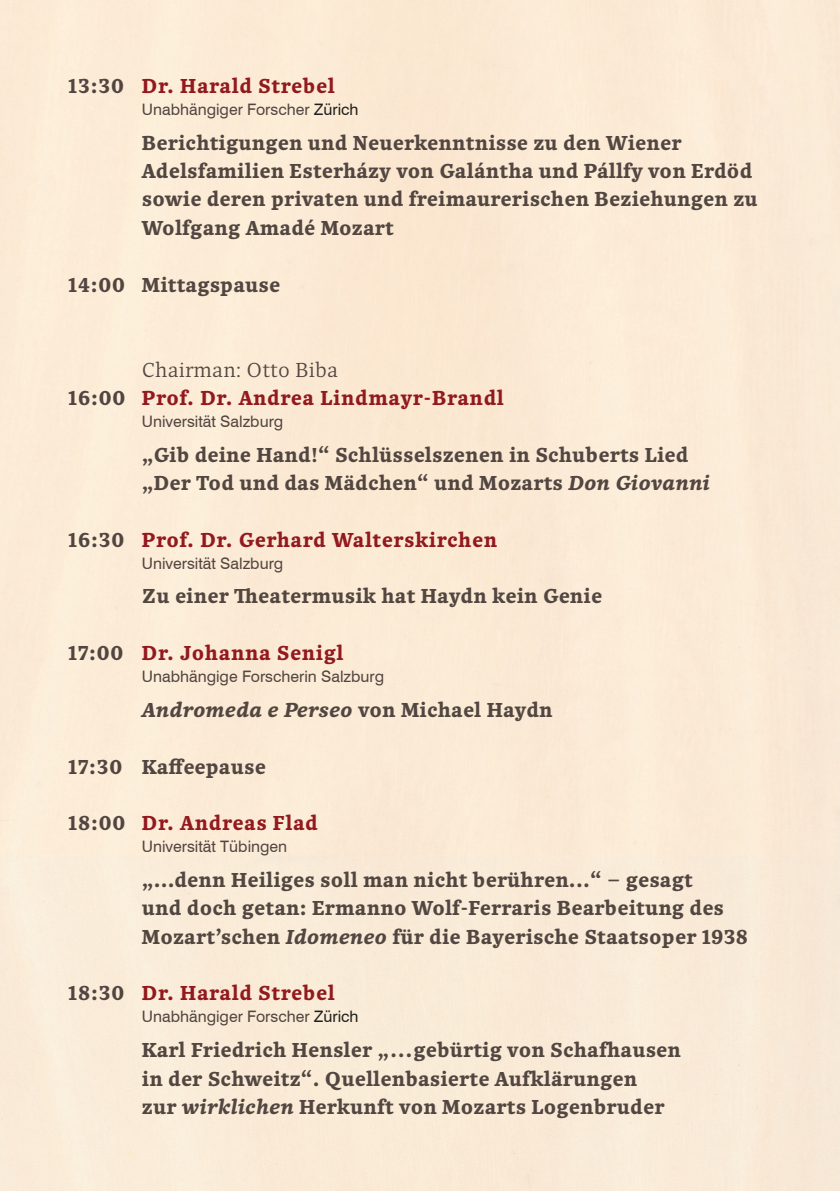
<style>
.page{position:relative;width:840px;height:1191px;background:#fff}
.page>*{position:absolute;margin:0;border:0;box-sizing:border-box;transform-origin:0 0}
.náze_programu{font:700 20px/28.4px "Quercus 10";letter-spacing:.01em;color:#524641}
.Body_Text{font:700 20px "Quercus 10";letter-spacing:.03em;color:#92191e}
.casy{font:700 20px "Quercus 10";letter-spacing:.04em;color:#524541}
.náze_programu-2{font:italic 700 20px "Quercus 10";letter-spacing:.01em;color:#524641}
.CHAIRMAN{font:20px "Quercus 10";letter-spacing:.01em;color:#524641}
.Instituce{font:15.8px "Swiss 721 BT";color:#524541}
.s1{color:#1f1f1e}
.s2{font-style:italic}
.s3{font-style:normal}
</style>
<div class="page">
<p class="casy" style="left:68px;top:72px;width:57px">13:30</p>
<p class="casy" style="left:68px;top:271px;width:58px">14:00</p>
<p class="Body_Text" style="left:142px;top:72px;width:194px">Dr. Harald Strebel</p>
<p class="Instituce" style="left:142px;top:98px;width:218px">Unabhängiger Forscher <span class="s1">Zürich</span></p>
<p class="náze_programu" style="left:142px;top:129px;width:617px">Berichtigungen und Neuerkenntnisse zu den Wiener Adelsfamilien Esterházy von Galántha und Pállfy von Erdöd sowie deren privaten und freimaurerischen Beziehungen zu Wolfgang Amadé Mozart</p>
<p class="náze_programu" style="left:142px;top:271px;width:140px">Mittagspause</p>
<p class="casy" style="left:68px;top:384px;width:59px">16:00</p>
<p class="casy" style="left:68px;top:526px;width:58px">16:30</p>
<p class="casy" style="left:68px;top:639px;width:57px">17:00</p>
<p class="casy" style="left:68px;top:753px;width:56px">17:30</p>
<p class="casy" style="left:68px;top:809px;width:59px">18:00</p>
<p class="casy" style="left:68px;top:979px;width:58px">18:30</p>
<p class="CHAIRMAN" style="left:142px;top:356px;width:198px">Chairman: Otto Biba</p>
<p class="Body_Text" style="left:142px;top:384px;width:363px">Prof. Dr. Andrea Lindmayr-Brandl</p>
<p class="Instituce" style="left:142px;top:410px;width:143px">Universität Salzburg</p>
<p class="náze_programu" style="left:142px;top:441px;width:547px">„Gib deine Hand!“ Schlüsselszenen in Schuberts Lied</p>
<p class="náze_programu" style="left:142px;top:469px;width:569px">„Der Tod und das Mädchen“ und Mozarts <span class="s2">Don Giovanni</span></p>
<p class="Body_Text" style="left:142px;top:526px;width:356px">Prof. Dr. Gerhard Walterskirchen</p>
<p class="Instituce" style="left:142px;top:552px;width:143px">Universität Salzburg</p>
<p class="náze_programu" style="left:142px;top:583px;width:461px">Zu einer Theatermusik hat Haydn kein Genie</p>
<p class="Body_Text" style="left:142px;top:639px;width:203px">Dr. Johanna Senigl</p>
<p class="Instituce" style="left:142px;top:665px;width:244px">Unabhängige Forscherin Salzburg</p>
<p class="náze_programu-2" style="left:142px;top:696px;width:412px">Andromeda e Perseo <span class="s3">von Michael Haydn</span></p>
<p class="náze_programu" style="left:142px;top:753px;width:125px">Kaffeepause</p>
<p class="Body_Text" style="left:142px;top:809px;width:177px">Dr. Andreas Flad</p>
<p class="Instituce" style="left:142px;top:835px;width:147px">Universität Tübingen</p>
<p class="náze_programu" style="left:142px;top:866px;width:607px">„...denn Heiliges soll man nicht berühren...“ – gesagt<br>und doch getan: Ermanno Wolf-Ferraris Bearbeitung des<br>Mozart’schen <span class="s2">Idomeneo</span> für die Bayerische Staatsoper 1938</p>
<p class="Body_Text" style="left:142px;top:979px;width:194px">Dr. Harald Strebel</p>
<p class="Instituce" style="left:142px;top:1006px;width:218px">Unabhängiger Forscher <span class="s1">Zürich</span></p>
<p class="náze_programu" style="left:142px;top:1036px;width:540px">Karl Friedrich Hensler „…gebürtig von Schafhausen in der Schweitz“. Quellenbasierte Aufklärungen<br>zur <span class="s2">wirklichen</span> Herkunft von Mozarts Logenbruder</p>
</div>
